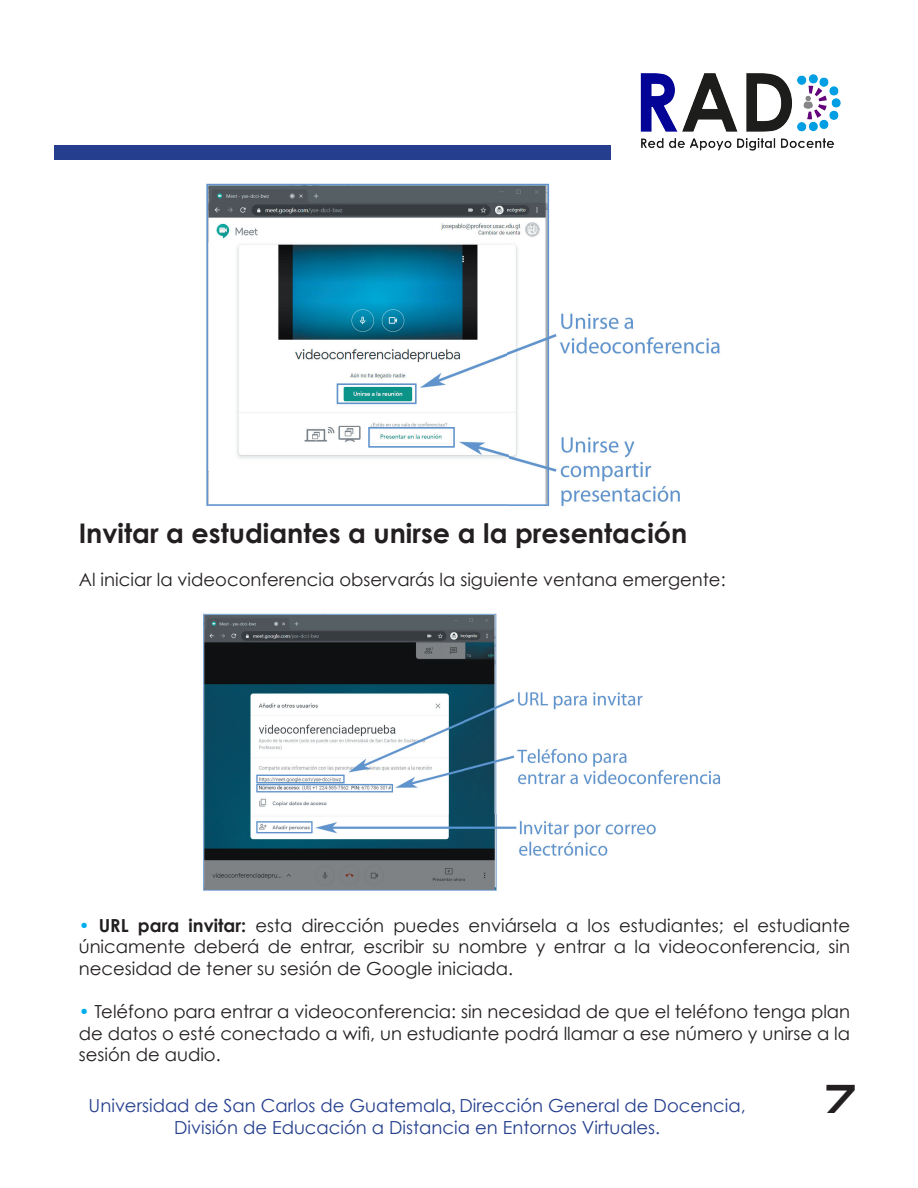
<style>
.page{position:relative;width:918px;height:1188px;background:#fff}
.page>*{position:absolute;margin:0;border:0;box-sizing:border-box;transform-origin:0 0}
.t1{font:45px "Zeroes One";color:#231f20}
.t2{font:700 27px "Century Gothic";color:#231f20}
.t3{font:18px/21.6px "Century Gothic";color:#231f20;text-align:justify}
.t4{font:18px "Century Gothic";color:#253f8e}
.s1{color:#00aeef}
.s2{font-weight:700}
.s3{font-family:"Minion Pro"}
</style>
<div class="page">
<img style="left:640px;top:73px;width:201px;height:78px">
<div style="left:54px;top:146px;width:556px;height:14px;background:#253f8e"></div>
<img style="left:206px;top:183px;width:514px;height:323px">
<img style="left:203px;top:613px;width:518px;height:278px">
<p class="t2" style="left:79px;top:516px;width:610px">Invitar a estudiantes a unirse a la presentación</p>
<p class="t3" style="left:79px;top:569px;width:648px">Al iniciar la videoconferencia observarás la siguiente ventana emergente:</p>
<p class="t3" style="left:79px;top:914px;width:773px"><span class="s1">•</span> <span class="s2">URL para invitar:</span> esta dirección puedes enviársela a los estudiantes; el estudiante únicamente deberá de entrar, escribir su nombre y entrar a la videoconferencia, sin necesidad de tener su sesión de Google iniciada.</p>
<p class="t3" style="left:79px;top:1000px;width:773px"><span class="s1">•</span> Teléfono para entrar a videoconferencia: sin necesidad de que el teléfono tenga plan de datos o esté conectado a wifi, un estudiante podrá llamar a ese número y unirse a la sesión de audio.</p>
<p class="t4" style="left:89px;top:1095px;width:659px">Universidad de San Carlos de Guatemala<span class="s3">,</span> Dirección General de Docencia,</p>
<p class="t4" style="left:174px;top:1117px;width:488px">División de Educación a Distancia en Entornos Virtuales.</p>
<h1 class="t1" style="left:826px;top:1071px;width:31px">7</h1>
</div>
